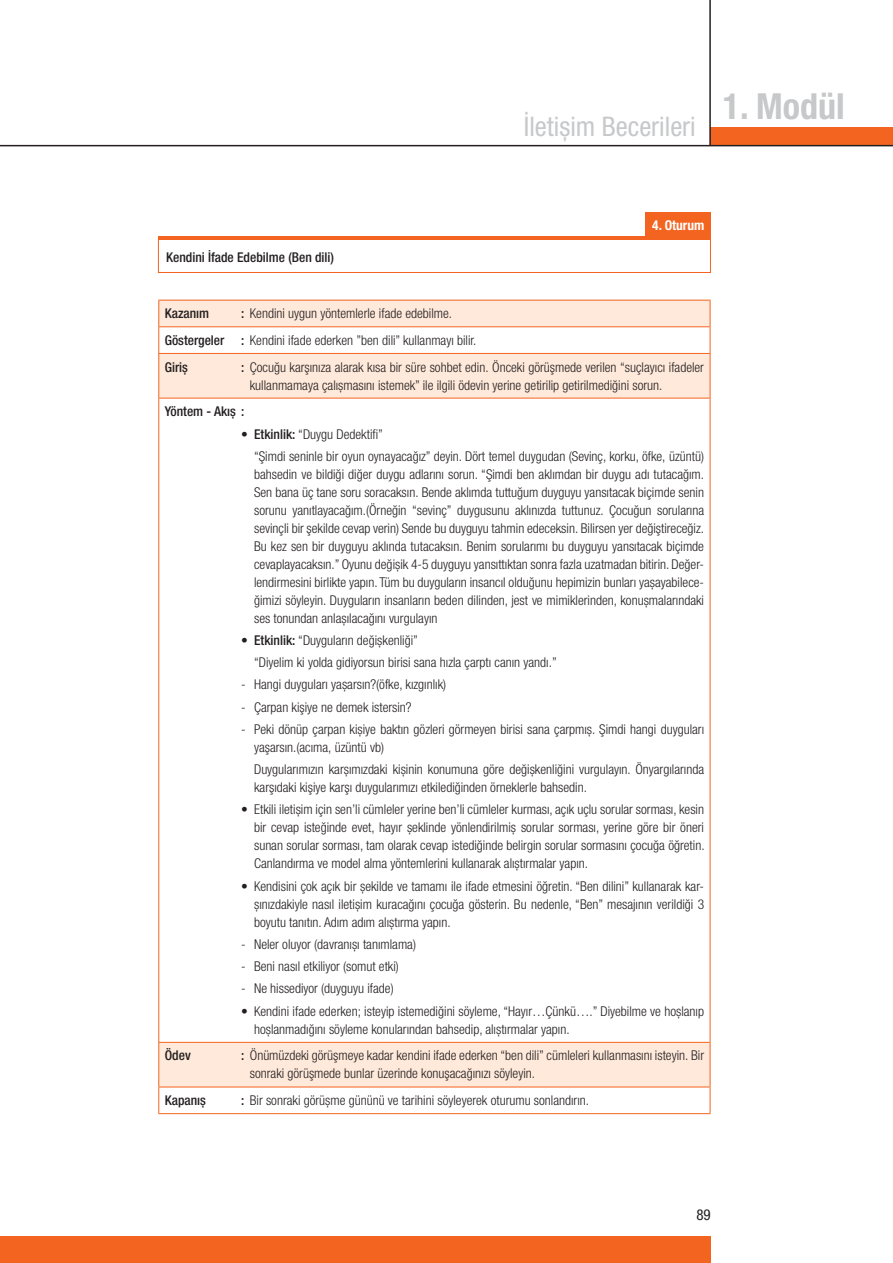
<style>
.page{position:relative;width:893px;height:1263px;background:#fff}
.page>*{position:absolute;margin:0;border:0;box-sizing:border-box;transform-origin:0 0}
.t1{font:700 condensed 36px "Helvetica Neue LT Pro";color:#c7c8ca}
.t2{font:condensed 27px "Helvetica Neue LT Pro";color:#c7c8ca}
.t3{font:condensed 15px "Helvetica Neue LT Pro";color:#231f20}
.t4{font:300 condensed 13.5px/18px "Helvetica Neue LT Pro";color:#231f20}
.t5{font:500 condensed 13.5px "Helvetica Neue LT Pro";color:#231f20}
.t6{font:700 condensed 13.5px "Helvetica Neue LT Pro";color:#fff}
.s1{font-weight:500}
</style>
<div class="page">
<div style="left:710px;top:127px;width:183px;height:19px;background:#f36421"></div>
<hr style="left:0;top:145px;width:893px;height:1px;background:#231f20">
<hr style="left:709px;top:0;width:2px;height:146px;background:#231f20">
<div style="left:0;top:1236px;width:711px;height:27px;background:#f36421"></div>
<div style="left:158px;top:238px;width:553px;height:35px;border:1px solid #f36421"></div>
<div style="left:646px;top:213px;width:65px;height:25px;background:#f36421"></div>
<hr style="left:158px;top:236px;width:553px;height:4px;background:#f36421">
<div style="left:159px;top:301px;width:551px;height:25px;background:#fee9da"></div>
<svg style="left:159px;top:327px;width:551px;height:786px"></svg>
<hr style="left:158px;top:300px;width:552px;height:1px;background:#f36421">
<hr style="left:158px;top:326px;width:552px;height:1px;background:#f36421">
<svg style="left:158px;top:300px;width:1px;height:53px"></svg>
<svg style="left:710px;top:300px;width:1px;height:53px"></svg>
<hr style="left:158px;top:353px;width:552px;height:1px;background:#f36421">
<hr style="left:158px;top:354px;width:1px;height:44px;background:#f36421">
<hr style="left:710px;top:354px;width:1px;height:44px;background:#f36421">
<hr style="left:158px;top:398px;width:552px;height:1px;background:#f36421">
<hr style="left:158px;top:398px;width:1px;height:644px;background:#f36421">
<hr style="left:710px;top:398px;width:1px;height:644px;background:#f36421">
<hr style="left:158px;top:1042px;width:552px;height:1px;background:#f36421">
<hr style="left:158px;top:1043px;width:1px;height:44px;background:#f36421">
<hr style="left:710px;top:1043px;width:1px;height:44px;background:#f36421">
<hr style="left:158px;top:1087px;width:552px;height:1px;background:#f36421">
<svg style="left:158px;top:1087px;width:1px;height:26px"></svg>
<svg style="left:710px;top:1087px;width:1px;height:26px"></svg>
<hr style="left:158px;top:1113px;width:552px;height:1px;background:#f36421">
<h2 class="t2" style="left:524px;top:111px;width:173px">İletişim Becerileri</h2>
<h1 class="t1" style="left:723px;top:85px;width:123px">1. Modül</h1>
<p class="t5" style="left:166px;top:249px;width:169px">Kendini İfade Edebilme (Ben dili)</p>
<p class="t6" style="left:652px;top:217px;width:54px">4. Oturum</p>
<p class="t4" style="left:165px;top:300px;width:313px;line-height:26.7px;text-indent:77px"><span class="s1">:</span> Kendini uygun yöntemlerle ifade edebilme.<br><span class="s1">Göstergeler :</span> Kendini ifade ederken ”ben dili” kullanmayı bilir.<br><span class="s1">Giriş</span></p>
<p class="t5" style="left:165px;top:305px;width:46px">Kazanım</p>
<p class="t4" style="left:250px;top:358px;width:456px;text-indent:-9px"><span class="s1">:</span> Çocuğu karşınıza alarak kısa bir süre sohbet edin. Önceki görüşmede verilen “suçlayıcı ifadeler kullanmamaya çalışmasını istemek” ile ilgili ödevin yerine getirilip getirilmediğini sorun.</p>
<p class="t5" style="left:165px;top:403px;width:81px">Yöntem - Akış :</p>
<p class="t4" style="left:254px;top:422px;width:451px;line-height:22.2px;text-indent:-13px">• <span class="s1">Etkinlik:</span> “Duygu Dedektifi”<br>“Şimdi seninle bir oyun oynayacağız” deyin. Dört temel duygudan (Sevinç, korku, öfke, üzüntü)</p>
<p class="t4" style="left:254px;top:465px;width:451px;text-align:justify">bahsedin ve bildiği diğer duygu adlarını sorun. “Şimdi ben aklımdan bir duygu adı tutacağım.<br>Sen bana üç tane soru soracaksın. Bende aklımda tuttuğum duyguyu yansıtacak biçimde senin sorunu yanıtlayacağım.(Örneğin “sevinç” duygusunu aklınızda tuttunuz. Çocuğun sorularına sevinçli bir şekilde cevap verin) Sende bu duyguyu tahmin edeceksin. Bilirsen yer değiştireceğiz.<br>Bu kez sen bir duyguyu aklında tutacaksın. Benim sorularımı bu duyguyu yansıtacak biçimde cevaplayacaksın.” Oyunu değişik 4-5 duyguyu yansıttıktan sonra fazla uzatmadan bitirin. Değer&shy;lendirmesini birlikte yapın. Tüm bu duyguların insancıl olduğunu hepimizin bunları yaşayabilece&shy;ğimizi söyleyin. Duyguların insanların beden dilinden, jest ve mimiklerinden, konuşmalarındaki ses tonundan anlaşılacağını vurgulayın</p>
<p class="t4" style="left:254px;top:629px;width:304px;line-height:22.2px;text-indent:-13px">• <span class="s1">Etkinlik:</span> “Duyguların değişkenliği”<br>“Diyelim ki yolda gidiyorsun birisi sana hızla çarptı canın yandı.”</p>
<p class="t4" style="left:241px;top:676px;width:206px">- Hangi duyguları yaşarsın?(öfke, kızgınlık)</p>
<p class="t4" style="left:241px;top:698px;width:172px">- Çarpan kişiye ne demek istersin?</p>
<p class="t4" style="left:254px;top:720px;width:452px;text-indent:-13px">- Peki dönüp çarpan kişiye baktın gözleri görmeyen birisi sana çarpmış. Şimdi hangi duyguları yaşarsın.(acıma, üzüntü vb)</p>
<p class="t4" style="left:254px;top:760px;width:451px">Duygularımızın karşımızdaki kişinin konumuna göre değişkenliğini vurgulayın. Önyargılarında karşıdaki kişiye karşı duygularımızı etkilediğinden örneklerle bahsedin.</p>
<p class="t4" style="left:254px;top:801px;width:452px;text-align:justify;text-indent:-13px">• Etkili iletişim için sen’li cümleler yerine ben’li cümleler kurması, açık uçlu sorular sorması, kesin bir cevap isteğinde evet, hayır şeklinde yönlendirilmiş sorular sorması, yerine göre bir öneri sunan sorular sorması, tam olarak cevap istediğinde belirgin sorular sormasını çocuğa öğretin.<br>Canlandırma ve model alma yöntemlerini kullanarak alıştırmalar yapın.</p>
<p class="t4" style="left:254px;top:877px;width:452px;text-align:justify;text-indent:-13px">• Kendisini çok açık bir şekilde ve tamamı ile ifade etmesini öğretin. “Ben dilini” kullanarak kar&shy;şınızdakiyle nasıl iletişim kuracağını çocuğa gösterin. Bu nedenle, “Ben” mesajının verildiği 3 boyutu tanıtın. Adım adım alıştırma yapın.</p>
<p class="t4" style="left:241px;top:935px;width:176px">- Neler oluyor (davranışı tanımlama)</p>
<p class="t4" style="left:241px;top:957px;width:159px">- Beni nasıl etkiliyor (somut etki)</p>
<p class="t4" style="left:241px;top:979px;width:154px">- Ne hissediyor (duyguyu ifade)</p>
<p class="t4" style="left:254px;top:1002px;width:451px;text-indent:-13px">• Kendini ifade ederken; isteyip istemediğini söyleme, “Hayır…Çünkü….” Diyebilme ve hoşlanıp hoşlanmadığını söyleme konularından bahsedip, alıştırmalar yapın.</p>
<p class="t5" style="left:165px;top:1047px;width:28px">Ödev</p>
<p class="t4" style="left:250px;top:1046px;width:456px;text-indent:-9px"><span class="s1">:</span> Önümüzdeki görüşmeye kadar kendini ifade ederken “ben dili” cümleleri kullanmasını isteyin. Bir sonraki görüşmede bunlar üzerinde konuşacağınızı söyleyin.</p>
<p class="t5" style="left:165px;top:1092px;width:43px">Kapanış</p>
<p class="t4" style="left:241px;top:1091px;width:349px"><span class="s1">:</span> Bir sonraki görüşme gününü ve tarihini söyleyerek oturumu sonlandırın.</p>
<p class="t3" style="left:696px;top:1206px;width:16px">89</p>
</div>
